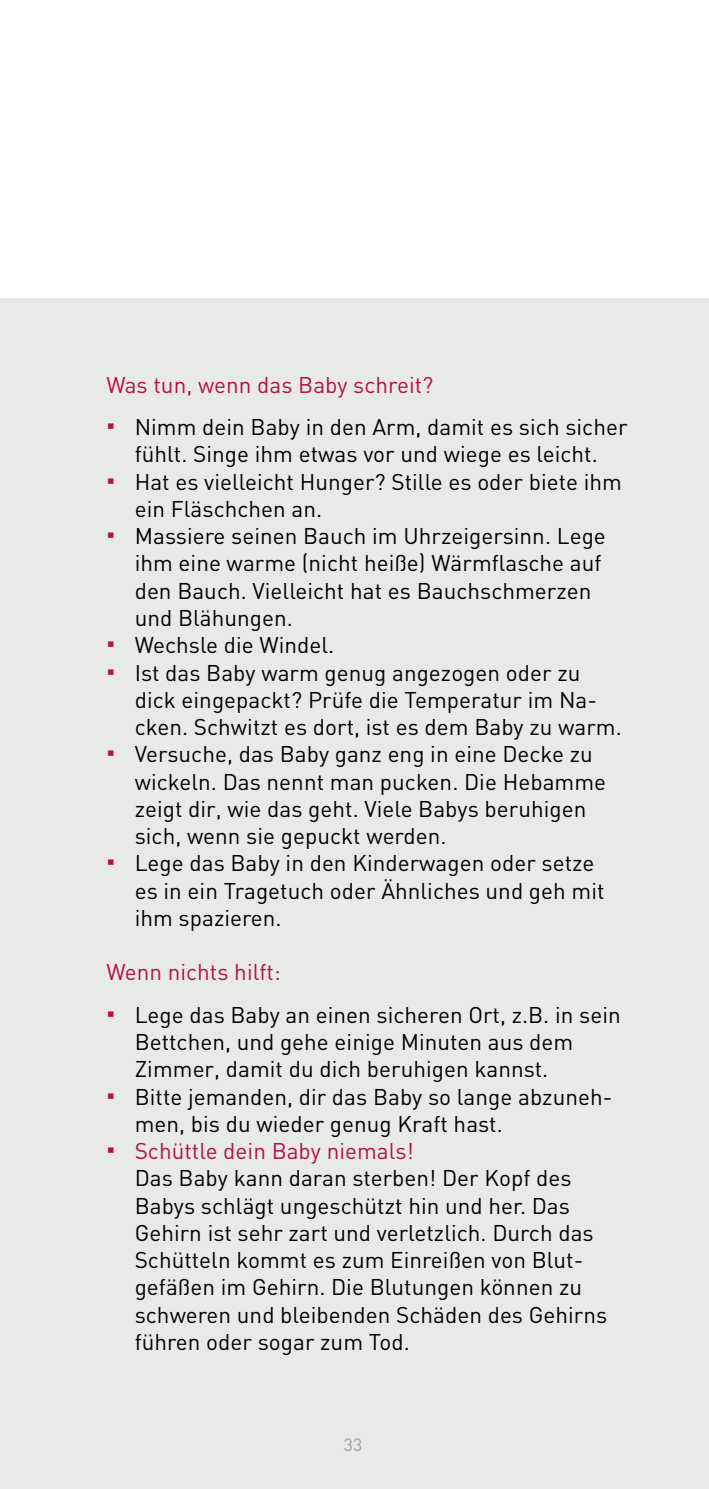
<style>
.page{position:relative;width:709px;height:1489px;background:#fff}
.page>*{position:absolute;margin:0;border:0;box-sizing:border-box;transform-origin:0 0}
.t1{font:22.5px/42.2px "FFDIN";color:#000}
.t2{font:22.5px "FFDIN";color:#b6123e}
.t3{font:17.5px "FFDIN";color:#9c9d9d}
.s1{color:#b6123e}
.s2{font-weight:900;font-size:30px;color:#b6123e}
.s3{font-weight:900;font-size:30px}
</style>
<div class="page">
<div style="left:0;top:298px;width:709px;height:1190px;background:#e8eae7"></div>
<p class="t1" style="left:106px;top:363px;width:522px"><span class="s1">Was tun, wenn das Baby schreit?<br></span><span class="s2">·</span> Nimm dein Baby in den Arm, damit es sich sicher</p>
<p class="t1" style="left:135px;top:433px;width:464px">fühlt. Singe ihm etwas vor und wiege es leicht.</p>
<p class="t1" style="left:106px;top:460px;width:517px"><span class="s2">·</span> Hat es vielleicht Hunger? Stille es oder biete ihm</p>
<p class="t1" style="left:135px;top:487px;width:189px">ein Fläschchen an.</p>
<p class="t1" style="left:106px;top:514px;width:501px"><span class="s2">·</span> Massiere seinen Bauch im Uhrzeigersinn. Lege</p>
<p class="t1" style="left:135px;top:542px;width:468px">ihm eine warme (nicht heiße) Wärmflasche auf</p>
<p class="t1" style="left:135px;top:569px;width:458px">den Bauch. Vielleicht hat es Bauchschmerzen</p>
<p class="t1" style="left:135px;top:596px;width:160px">und Blähungen.</p>
<p class="t1" style="left:106px;top:623px;width:229px"><span class="s2">·</span> Wechsle die Windel.</p>
<p class="t1" style="left:106px;top:651px;width:475px"><span class="s2">·</span> Ist das Baby warm genug angezogen oder zu</p>
<p class="t1" style="left:135px;top:678px;width:464px">dick eingepackt? Prüfe die Temperatur im Na-</p>
<p class="t1" style="left:135px;top:705px;width:488px">cken. Schwitzt es dort, ist es dem Baby zu warm.</p>
<p class="t1" style="left:106px;top:732px;width:488px"><span class="s2">·</span> Versuche, das Baby ganz eng in eine Decke zu</p>
<p class="t1" style="left:135px;top:760px;width:473px">wickeln. Das nennt man pucken. Die Hebamme</p>
<p class="t1" style="left:135px;top:787px;width:453px">zeigt dir, wie das geht. Viele Babys beruhigen</p>
<p class="t1" style="left:135px;top:814px;width:313px">sich, wenn sie gepuckt werden.</p>
<p class="t1" style="left:106px;top:841px;width:489px"><span class="s2">·</span> Lege das Baby in den Kinderwagen oder setze</p>
<p class="t1" style="left:135px;top:869px;width:471px">es in ein Tragetuch oder Ähnliches und geh mit</p>
<p class="t1" style="left:135px;top:896px;width:148px">ihm spazieren.</p>
<p class="t1" style="left:106px;top:950px;width:516px"><span class="s1">Wenn nichts hilft:<br></span><span class="s2">·</span> Lege das Baby an einen sicheren Ort, z.B. in sein</p>
<p class="t1" style="left:135px;top:1020px;width:440px">Bettchen, und gehe einige Minuten aus dem</p>
<p class="t1" style="left:135px;top:1047px;width:415px">Zimmer, damit du dich beruhigen kannst.</p>
<p class="t1" style="left:106px;top:1074px;width:507px"><span class="s2">·</span> Bitte jemanden, dir das Baby so lange abzuneh-</p>
<p class="t1" style="left:135px;top:1102px;width:369px">men, bis du wieder genug Kraft hast.</p>
<p class="t2" style="left:106px;top:1136px;width:309px"><span class="s3">·</span> Schüttle dein Baby niemals!</p>
<p class="t1" style="left:135px;top:1156px;width:438px">Das Baby kann daran sterben! Der Kopf des</p>
<p class="t1" style="left:135px;top:1183px;width:437px">Babys schlägt ungeschützt hin und her. Das</p>
<p class="t1" style="left:135px;top:1211px;width:460px">Gehirn ist sehr zart und verletzlich. Durch das</p>
<p class="t1" style="left:135px;top:1238px;width:450px">Schütteln kommt es zum Einreißen von Blut-</p>
<p class="t1" style="left:135px;top:1265px;width:449px">gefäßen im Gehirn. Die Blutungen können zu</p>
<p class="t1" style="left:135px;top:1292px;width:474px">schweren und bleibenden Schäden des Gehirns</p>
<p class="t1" style="left:135px;top:1320px;width:277px">führen oder sogar zum Tod.</p>
<p class="t3" style="left:344px;top:1433px;width:20px">33</p>
</div>
